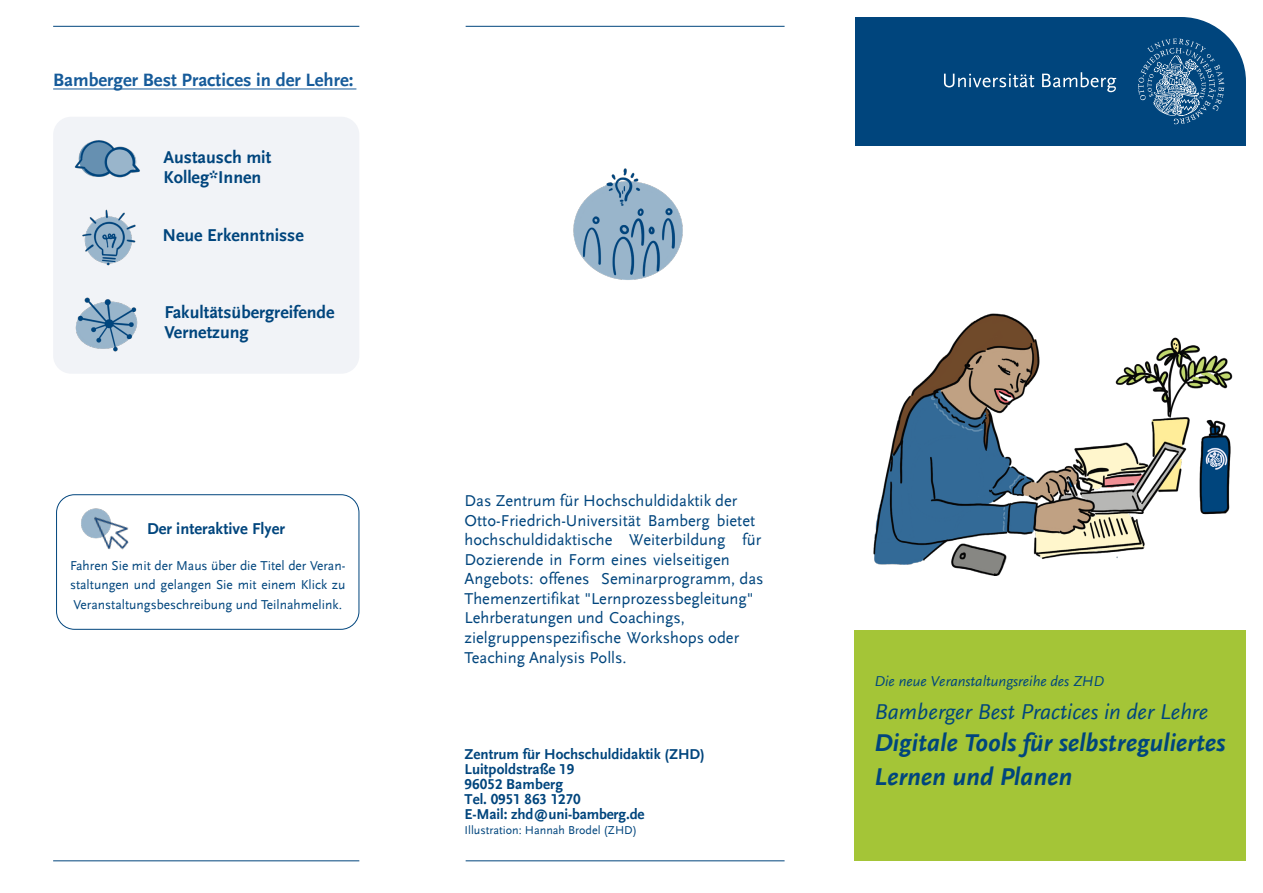
<style>
.page{position:relative;width:1263px;height:893px;background:#fff}
.page>*{position:absolute;margin:0;border:0;box-sizing:border-box;transform-origin:0 0}
.t1{font:italic 700 25.5px/33.8px "UB Scala Sans";color:#00457d}
.t2{font:italic 22.5px "UB Scala Sans";color:#00457d}
.t3{font:700 18.75px "UB Scala Sans";color:#165b9a}
.t4{font:700 18px/19.5px "UB Scala Sans";color:#00457d}
.t5{font:16.5px/19.5px "UB Scala Sans";color:#00457d}
.t6{font:700 16.5px "UB Scala Sans";color:#00457d}
.t7{font:700 15px/15px "UB Scala Sans";color:#00457d}
.t8{font:italic 15px "UB Scala Sans";color:#00457d}
.t9{font:13.5px/19.5px "UB Scala Sans";color:#00457d;text-align:justify}
.t10{font:12px "UB Scala Sans";color:#00457d}
</style>
<div class="page">
<div style="left:855px;top:17px;width:391px;height:129px;background:#00457d"></div>
<svg style="left:1138px;top:38px;width:86px;height:86px"></svg>
<svg style="left:944px;top:74px;width:90px;height:13px"></svg>
<svg style="left:1042px;top:72px;width:74px;height:20px"></svg>
<hr style="left:466px;top:26px;width:318px;height:1px;background:#00457d">
<hr style="left:466px;top:860px;width:318px;height:1px;background:#00457d">
<hr style="left:53px;top:26px;width:306px;height:1px;background:#00457d">
<hr style="left:53px;top:860px;width:306px;height:1px;background:#00457d">
<div style="left:855px;top:630px;width:391px;height:230px;background:#a4c537"></div>
<div style="left:53px;top:117px;width:306px;height:257px;background:#f1f3f7;border-radius:18px"></div>
<img style="left:74px;top:140px;width:66px;height:38px">
<img style="left:82px;top:209px;width:54px;height:57px">
<img style="left:75px;top:297px;width:63px;height:55px">
<img style="left:573px;top:168px;width:110px;height:112px">
<div style="left:56px;top:494px;width:303px;height:136px;border:1px solid #00457d;border-radius:18px"></div>
<img style="left:81px;top:509px;width:11px;height:29px">
<img style="left:92px;top:508px;width:37px;height:42px">
<img style="left:873px;top:313px;width:360px;height:263px">
<hr style="left:53px;top:89px;width:303px;height:1px;background:#165b9a">
<p class="t3" style="left:53px;top:69px;width:302px">Bamberger Best Practices in der Lehre:</p>
<p class="t4" style="left:163px;top:148px;width:109px">Austausch mit<br>Kolleg*Innen</p>
<p class="t4" style="left:162px;top:225px;width:143px">Neue Erkenntnisse</p>
<p class="t4" style="left:165px;top:303px;width:172px">Fakultätsübergreifende<br>Vernetzung</p>
<p class="t6" style="left:147px;top:519px;width:139px">Der interaktive Flyer</p>
<p class="t9" style="left:70px;top:555px;width:277px">Fahren Sie mit der Maus über die Titel der Veran&shy;staltungen und gelangen Sie mit einem Klick zu Veranstaltungsbeschreibung und Teilnahmelink.</p>
<p class="t5" style="left:465px;top:491px;width:301px">Das Zentrum für Hochschuldidaktik der Otto-Friedrich-Universität Bamberg bietet hochschuldidaktische Weiterbildung für Dozierende in Form eines vielseitigen Angebots: offenes Seminarprogramm, das Themenzertifikat "Lernprozessbegleitung" Lehrberatungen und Coachings, zielgruppenspezifische Workshops oder Teaching Analysis Polls.</p>
<p class="t7" style="left:465px;top:747px;width:242px">Zentrum für Hochschuldidaktik (ZHD)<br>Luitpoldstraße 19<br>96052 Bamberg<br>Tel. 0951 863 1270<br>E-Mail: zhd@uni-bamberg.de</p>
<p class="t10" style="left:465px;top:823px;width:174px">Illustration: Hannah Brodel (ZHD)</p>
<p class="t8" style="left:874px;top:672px;width:231px">Die neue Veranstaltungsreihe des ZHD</p>
<h2 class="t2" style="left:874px;top:698px;width:335px">Bamberger Best Practices in der Lehre</h2>
<h1 class="t1" style="left:874px;top:726px;width:353px">Digitale Tools für selbstreguliertes<br>Lernen und Planen</h1>
</div>
